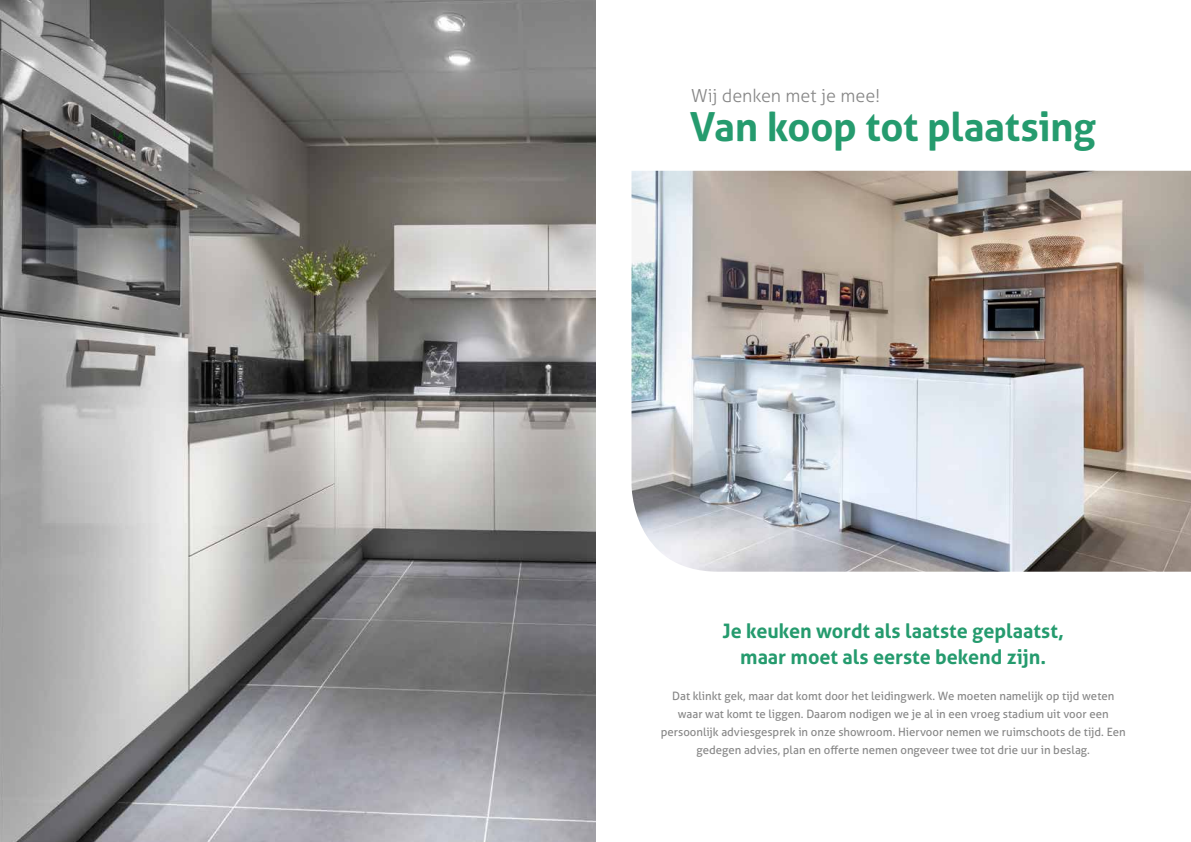
<style>
.page{position:relative;width:1191px;height:842px;background:#fff}
.page>*{position:absolute;margin:0;border:0;box-sizing:border-box;transform-origin:0 0}
.t1{font:700 40px "Aller";letter-spacing:-.01em;color:#259b6e}
.t2{font:700 20px/26px "Aller";color:#259b6e;text-align:center}
.t3{font:300 18px "Aller";letter-spacing:-.005em;color:#878787}
.t4{font:11.5px/18px "Aller";color:#878787;text-align:center}
</style>
<div class="page">
<img style="left:0;top:0;width:595px;height:842px">
<img style="left:631px;top:171px;width:560px;height:401px">
<h3 class="t3" style="left:691px;top:84px;width:190px">Wij denken met je mee!</h3>
<h1 class="t1" style="left:690px;top:102px;width:407px">Van koop tot plaatsing</h1>
<h2 class="t2" style="left:722px;top:618px;width:343px">Je keuken wordt als laatste geplaatst, maar moet als eerste bekend zijn.</h2>
<p class="t4" style="left:661px;top:687px;width:466px">Dat klinkt gek, maar dat komt door het leidingwerk. We moeten namelijk op tijd weten waar wat komt te liggen. Daarom nodigen we je al in een vroeg stadium uit voor een persoonlijk adviesgesprek in onze showroom. Hiervoor nemen we ruimschoots de tijd. Een gedegen advies, plan en offerte nemen ongeveer twee tot drie uur in beslag.</p>
</div>
